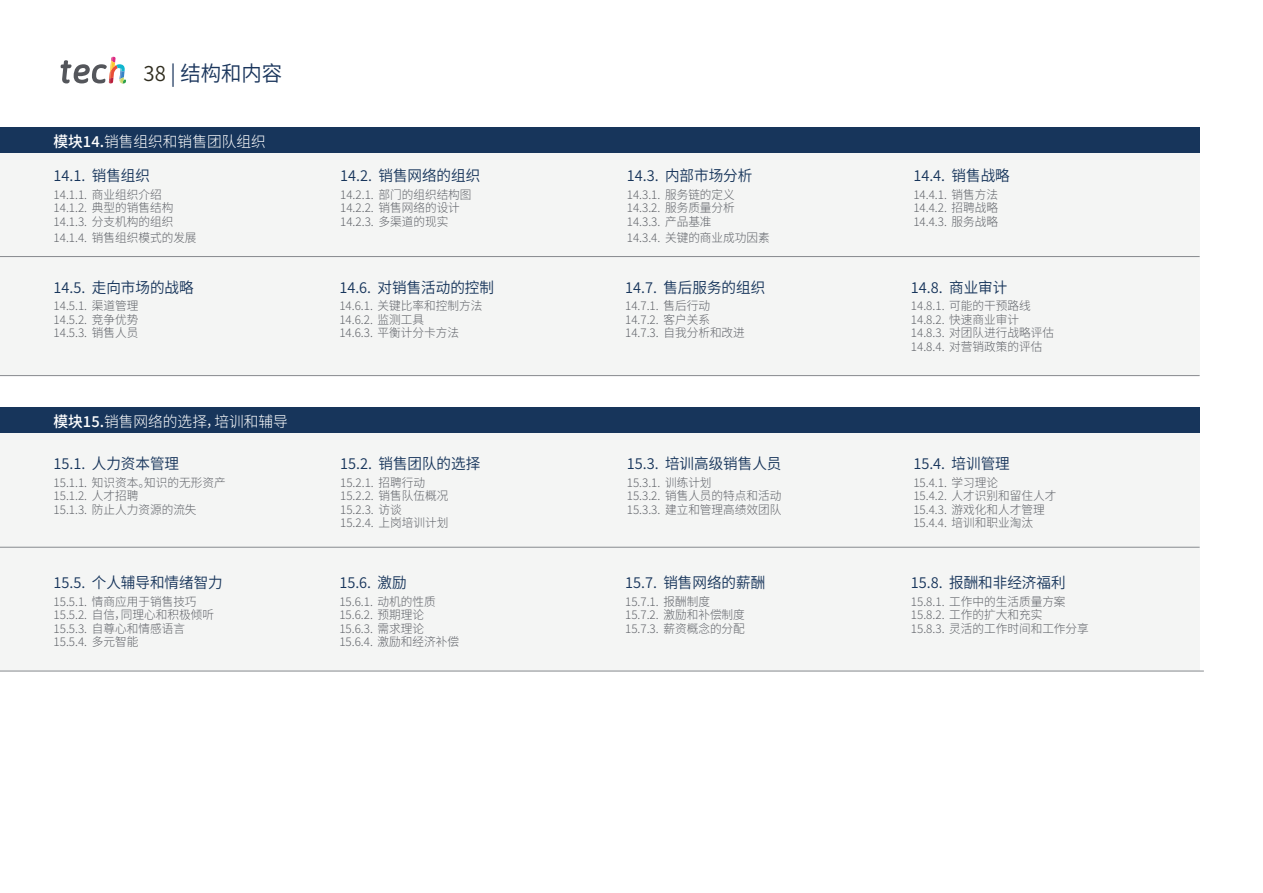
<style>
.page{position:relative;width:1263px;height:893px;background:#fff}
.page>*{position:absolute;margin:0;border:0;box-sizing:border-box;transform-origin:0 0}
.t1{font:21px "Source Han Sans CN";color:#1a355c}
.t2{font:15px "Source Han Sans CN";color:#17355b}
.t3{font:300 15px "Source Han Sans CN";color:#fff}
.t4{font:300 12px/13.5px "Source Han Sans CN";color:#61646a}
.s1{color:#312e20}
.s2{font-weight:500}
</style>
<div class="page">
<div style="left:0;top:433px;width:1199px;height:238px;background:#f4f5f4"></div>
<div style="left:0;top:407px;width:1199px;height:26px;background:#17355b"></div>
<hr style="left:0;top:671px;width:1204px;height:1px;background:#878a8e">
<hr style="left:0;top:547px;width:1199px;height:1px;background:#878a8e">
<svg style="left:61px;top:57px;width:65px;height:27px"></svg>
<div style="left:0;top:153px;width:1199px;height:223px;background:#f4f5f4"></div>
<div style="left:0;top:128px;width:1199px;height:25px;background:#17355b"></div>
<hr style="left:0;top:375px;width:1199px;height:1px;background:#878a8e">
<hr style="left:0;top:256px;width:1199px;height:1px;background:#878a8e">
<h1 class="t1" style="left:144px;top:61px;width:140px"><span class="s1">38</span> | 结构和内容</h1>
<p class="t3" style="left:54px;top:133px;width:214px"><span class="s2">模块14.</span>销售组织和销售团队组织</p>
<p class="t2" style="left:54px;top:167px;width:98px">14.1. 销售组织</p>
<p class="t4" style="left:54px;top:188px;width:121px">14.1.1. 商业组织介绍<br>14.1.2. 典型的销售结构<br>14.1.3. 分支机构的组织</p>
<p class="t4" style="left:54px;top:231px;width:145px">14.1.4. 销售组织模式的发展</p>
<p class="t2" style="left:54px;top:279px;width:142px">14.5. 走向市场的战略</p>
<p class="t4" style="left:54px;top:299px;width:86px;text-align:justify">14.5.1. 渠道管理14.5.2. 竞争优势14.5.3. 销售人员</p>
<p class="t3" style="left:54px;top:413px;width:236px"><span class="s2">模块15.</span>销售网络的选择，培训和辅导</p>
<p class="t2" style="left:54px;top:455px;width:127px">15.1. 人力资本管理</p>
<p class="t4" style="left:54px;top:476px;width:174px">15.1.1. 知识资本。知识的无形资产<br>15.1.2. 人才招聘<br>15.1.3. 防止人力资源的流失</p>
<p class="t2" style="left:54px;top:574px;width:171px">15.5. 个人辅导和情绪智力</p>
<p class="t4" style="left:54px;top:595px;width:162px">15.5.1. 情商应用于销售技巧<br>15.5.2. 自信，同理心和积极倾听<br>15.5.3. 自尊心和情感语言<br>15.5.4. 多元智能</p>
<p class="t2" style="left:340px;top:167px;width:142px">14.2. 销售网络的组织</p>
<p class="t4" style="left:340px;top:188px;width:133px">14.2.1. 部门的组织结构图<br>14.2.2. 销售网络的设计<br>14.2.3. 多渠道的现实</p>
<p class="t2" style="left:339px;top:279px;width:156px">14.6. 对销售活动的控制</p>
<p class="t4" style="left:339px;top:299px;width:145px">14.6.1. 关键比率和控制方法<br>14.6.2. 监测工具<br>14.6.3. 平衡计分卡方法</p>
<p class="t2" style="left:340px;top:455px;width:142px">15.2. 销售团队的选择</p>
<p class="t4" style="left:340px;top:476px;width:110px">15.2.1. 招聘行动<br>15.2.2. 销售队伍概况<br>15.2.3. 访谈<br>15.2.4. 上岗培训计划</p>
<p class="t2" style="left:339px;top:574px;width:69px">15.6. 激励</p>
<p class="t4" style="left:339px;top:595px;width:121px">15.6.1. 动机的性质<br>15.6.2. 预期理论<br>15.6.3. 需求理论<br>15.6.4. 激励和经济补偿</p>
<p class="t2" style="left:627px;top:167px;width:127px">14.3. 内部市场分析</p>
<p class="t4" style="left:627px;top:188px;width:110px;text-align:justify">14.3.1. 服务链的定义14.3.2. 服务质量分析14.3.3. 产品基准</p>
<p class="t4" style="left:627px;top:231px;width:145px">14.3.4. 关键的商业成功因素</p>
<p class="t2" style="left:625px;top:279px;width:142px">14.7. 售后服务的组织</p>
<p class="t4" style="left:625px;top:299px;width:121px">14.7.1. 售后行动<br>14.7.2. 客户关系<br>14.7.3. 自我分析和改进</p>
<p class="t2" style="left:627px;top:455px;width:156px">15.3. 培训高级销售人员</p>
<p class="t4" style="left:627px;top:476px;width:156px">15.3.1. 训练计划<br>15.3.2. 销售人员的特点和活动<br>15.3.3. 建立和管理高绩效团队</p>
<p class="t2" style="left:625px;top:574px;width:142px">15.7. 销售网络的薪酬</p>
<p class="t4" style="left:625px;top:595px;width:121px">15.7.1. 报酬制度<br>15.7.2. 激励和补偿制度<br>15.7.3. 薪资概念的分配</p>
<p class="t2" style="left:913px;top:167px;width:98px">14.4. 销售战略</p>
<p class="t4" style="left:913px;top:188px;width:86px;text-align:justify">14.4.1. 销售方法14.4.2. 招聘战略14.4.3. 服务战略</p>
<p class="t2" style="left:911px;top:279px;width:98px">14.8. 商业审计</p>
<p class="t4" style="left:911px;top:299px;width:145px">14.8.1. 可能的干预路线<br>14.8.2. 快速商业审计<br>14.8.3. 对团队进行战略评估<br>14.8.4. 对营销政策的评估</p>
<p class="t2" style="left:913px;top:455px;width:98px">15.4. 培训管理</p>
<p class="t4" style="left:913px;top:476px;width:145px">15.4.1. 学习理论<br>15.4.2. 人才识别和留住人才<br>15.4.3. 游戏化和人才管理<br>15.4.4. 培训和职业淘汰</p>
<p class="t2" style="left:911px;top:574px;width:156px">15.8. 报酬和非经济福利</p>
<p class="t4" style="left:911px;top:595px;width:179px">15.8.1. 工作中的生活质量方案<br>15.8.2. 工作的扩大和充实<br>15.8.3. 灵活的工作时间和工作分享</p>
</div>
